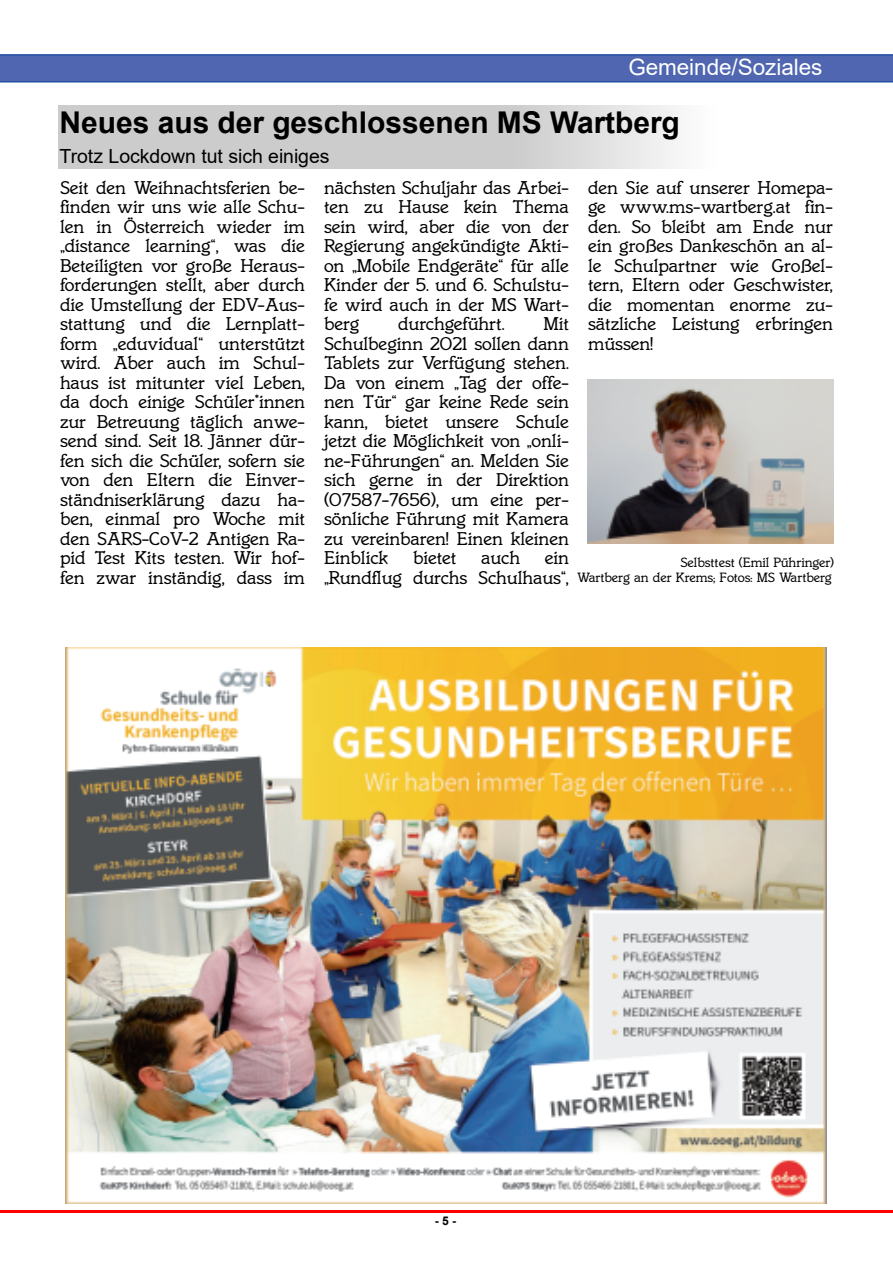
<style>
.page{position:relative;width:893px;height:1263px;background:#fff}
.page>*{position:absolute;margin:0;border:0;box-sizing:border-box;transform-origin:0 0}
.t1{font:700 30px "Arial";color:#000}
.t2{font:22.5px "Arial";letter-spacing:-.005em;color:#fff}
.t3{font:19.5px "Arial";color:#000}
.t4{font:16.5px/19.5px "Italia";letter-spacing:-.005em;color:#000;text-align:justify}
.t5{font:12px/15px "Italia";letter-spacing:-.005em;color:#000;text-align:right}
.t6{font:700 12px "Arial";color:#000}
</style>
<div class="page">
<svg style="left:0;top:54px;width:893px;height:29px;background:#4e66b0"></svg>
<hr style="left:0;top:1211px;width:893px;height:2px;background:#f00">
<svg style="left:58px;top:105px;width:618px;height:64px;background:#d1d1d1"></svg>
<img style="left:65px;top:648px;width:761px;height:556px">
<img style="left:587px;top:380px;width:246px;height:164px">
<h2 class="t2" style="left:628px;top:55px;width:196px">Gemeinde/Soziales</h2>
<h1 class="t1" style="left:60px;top:106px;width:622px">Neues aus der geschlossenen MS Wartberg</h1>
<p class="t3" style="left:60px;top:145px;width:271px">Trotz Lockdown tut sich einiges</p>
<p class="t4" style="left:588px;top:178px;width:246px">den Sie auf unserer Homepa&shy;ge www.ms-wartberg.at fin&shy;den. So bleibt am Ende nur ein großes Dankeschön an al&shy;le Schulpartner wie Großel&shy;tern, Eltern oder Geschwister, die momentan enorme zu&shy;sätzliche Leistung erbringen müssen!</p>
<p class="t4" style="left:60px;top:178px;width:247px">Seit den Weihnachtsferien be&shy;finden wir uns wie alle Schu&shy;len in Österreich wieder im „distance learning“, was die Beteiligten vor große Heraus&shy;forderungen stellt, aber durch die Umstellung der EDV-Aus&shy;stattung und die Lernplatt&shy;form „eduvidual“ unterstützt wird. Aber auch im Schul&shy;haus ist mitunter viel Leben, da doch einige Schüler*innen zur Betreuung täglich anwe&shy;send sind. Seit 18. Jänner dür&shy;fen sich die Schüler, sofern sie von den Eltern die Einver&shy;ständniserklärung dazu ha&shy;ben, einmal pro Woche mit den SARS-CoV-2 Antigen Ra&shy;pid Test Kits testen. Wir hof&shy;fen zwar inständig, dass im</p>
<p class="t4" style="left:324px;top:178px;width:247px">nächsten Schuljahr das Arbei&shy;ten zu Hause kein Thema sein wird, aber die von der Regierung angekündigte Akti&shy;on „Mobile Endgeräte“ für alle Kinder der 5. und 6. Schulstu&shy;fe wird auch in der MS Wart&shy;berg</p>
<p class="t4" style="left:398px;top:314px;width:108px">durchgeführt.</p>
<p class="t4" style="left:324px;top:314px;width:247px;text-indent:219px">Mit Schulbeginn 2021 sollen dann Tablets zur Verfügung stehen.<br>Da von einem „Tag der offe&shy;nen Tür“ gar keine Rede sein kann, bietet unsere Schule jetzt die Möglichkeit von „onli&shy;ne-Führungen“ an. Melden Sie sich gerne in der Direktion (07587-7656), um eine per&shy;sönliche Führung mit Kamera zu vereinbaren! Einen kleinen Einblick</p>
<p class="t4" style="left:413px;top:548px;width:45px">bietet</p>
<p class="t4" style="left:481px;top:548px;width:41px">auch</p>
<p class="t4" style="left:324px;top:548px;width:246px;text-align:right">ein<br>„Rundflug durchs Schulhaus“,</p>
<p class="t5" style="left:577px;top:555px;width:259px">Selbsttest (Emil Pühringer)<br>Wartberg an der Krems; Fotos: MS Wartberg</p>
<p class="t6" style="left:435px;top:1214px;width:23px">-5-</p>
</div>
